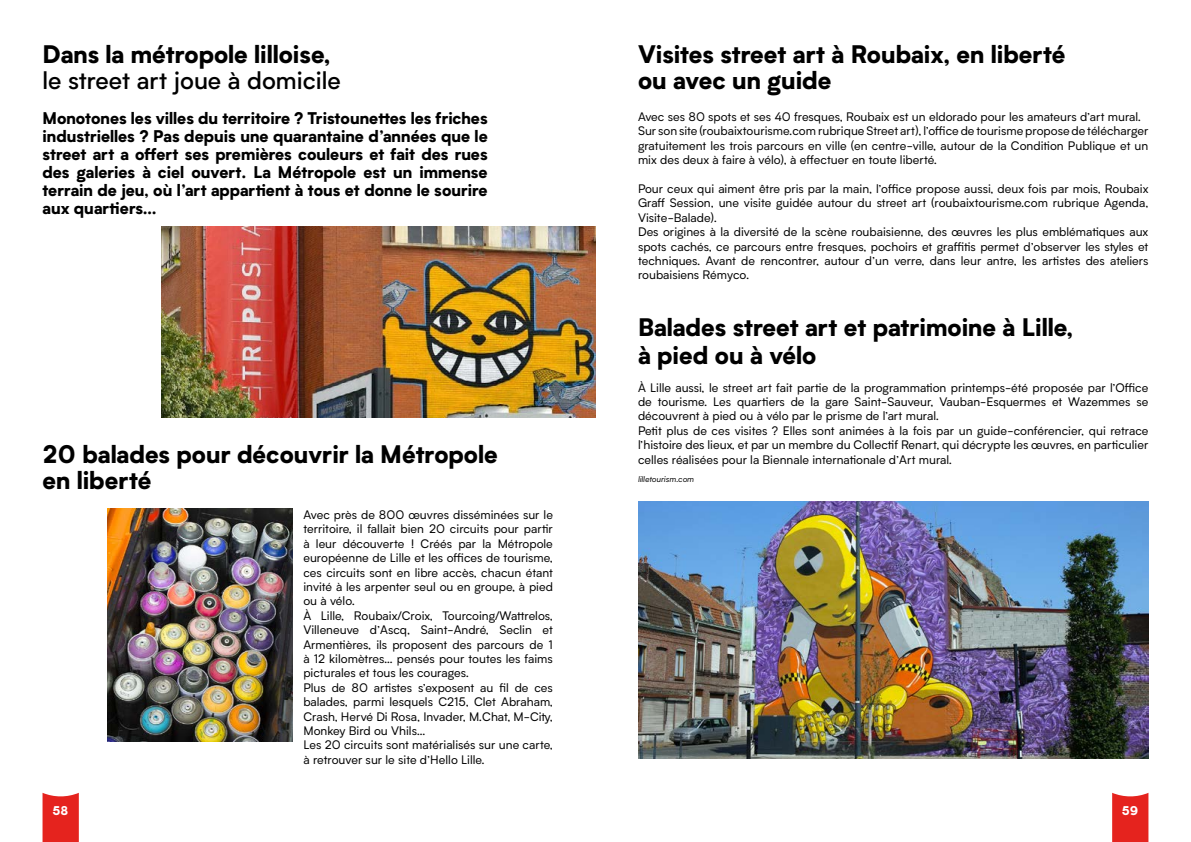
<style>
.page{position:relative;width:1191px;height:842px;background:#fff}
.page>*{position:absolute;margin:0;border:0;box-sizing:border-box;transform-origin:0 0}
.t1{font:900 24px/26px "Biotif";color:#000}
.t2{font:500 24px "Biotif";color:#000}
.t3{font:900 16px/18px "Biotif";color:#000;text-align:justify}
.t4{font:12px/14.4px "Biotif";color:#000}
.t5{font:900 12px "Biotif";color:#fff}
.t6{font:italic 8px "Biotif";color:#000}
</style>
<div class="page">
<svg style="left:43px;top:793px;width:36px;height:49px;background:#e62d29"></svg>
<svg style="left:1112px;top:793px;width:36px;height:49px;background:#e62d29"></svg>
<img style="left:162px;top:227px;width:433px;height:190px">
<img style="left:108px;top:508px;width:184px;height:234px">
<img style="left:638px;top:501px;width:510px;height:257px">
<h1 class="t1" style="left:43px;top:40px;width:290px">Dans la métropole lilloise,</h1>
<h1 class="t2" style="left:43px;top:63px;width:300px">le street art joue à domicile</h1>
<p class="t3" style="left:43px;top:109px;width:447px">Monotones les villes du territoire ? Tristounettes les friches industrielles ? Pas depuis une quarantaine d’années que le street art a offert ses premières couleurs et fait des rues des galeries à ciel ouvert. La Métropole est un immense terrain de jeu, où l’art appartient à tous et donne le sourire aux quartiers…</p>
<h1 class="t1" style="left:43px;top:440px;width:457px">20 balades pour découvrir la Métropole en liberté</h1>
<p class="t4" style="left:303px;top:507px;width:251px">Avec près de 800 œuvres disséminées sur le territoire, il fallait bien 20 circuits pour partir à leur découverte ! Créés par la Métropole européenne de Lille et les offices de tourisme, ces circuits sont en libre accès, chacun étant invité à les arpenter seul ou en groupe, à pied ou à vélo.<br>À Lille, Roubaix/Croix, Tourcoing/Wattrelos, Villeneuve d’Ascq, Saint-André, Seclin et Armentières, ils proposent des parcours de 1 à 12 kilomètres… pensés pour toutes les faims picturales et tous les courages.<br>Plus de 80 artistes s’exposent au fil de ces balades, parmi lesquels C215, Clet Abraham, Crash, Hervé Di Rosa, Invader, M.Chat, M-City, Monkey Bird ou Vhils…<br>Les 20 circuits sont matérialisés sur une carte, à retrouver sur le site d’Hello Lille.</p>
<h1 class="t1" style="left:638px;top:40px;width:429px">Visites street art à Roubaix, en liberté ou avec un guide</h1>
<p class="t4" style="left:638px;top:109px;width:512px">Avec ses 80 spots et ses 40 fresques, Roubaix est un eldorado pour les amateurs d’art mural.<br>Sur son site (roubaixtourisme.com rubrique Street art), l’office de tourisme propose de télécharger gratuitement les trois parcours en ville (en centre-ville, autour de la Condition Publique et un mix des deux à faire à vélo), à effectuer en toute liberté.</p>
<p class="t4" style="left:638px;top:181px;width:512px">Pour ceux qui aiment être pris par la main, l’office propose aussi, deux fois par mois, Roubaix Graff Session, une visite guidée autour du street art (roubaixtourisme.com rubrique Agenda, Visite-Balade).<br>Des origines à la diversité de la scène roubaisienne, des œuvres les plus emblématiques aux spots cachés, ce parcours entre fresques, pochoirs et graffitis permet d’observer les styles et techniques. Avant de rencontrer, autour d’un verre, dans leur antre, les artistes des ateliers roubaisiens Rémyco.</p>
<h1 class="t1" style="left:638px;top:311px;width:437px;line-height:28.8px">Balades street art et patrimoine à Lille, à pied ou à vélo</h1>
<p class="t4" style="left:638px;top:380px;width:512px">À Lille aussi, le street art fait partie de la programmation printemps-été proposée par l’Office de tourisme. Les quartiers de la gare Saint-Sauveur, Vauban-Esquermes et Wazemmes se découvrent à pied ou à vélo par le prisme de l’art mural.<br>Petit plus de ces visites ? Elles sont animées à la fois par un guide-conférencier, qui retrace l’histoire des lieux, et par un membre du Collectif Renart, qui décrypte les œuvres, en particulier celles réalisées pour la Biennale internationale d’Art mural.</p>
<p class="t6" style="left:638px;top:473px;width:58px">lilletourism.com</p>
<p class="t5" style="left:52px;top:802px;width:17px">58</p>
<p class="t5" style="left:1121px;top:802px;width:18px">59</p>
</div>
